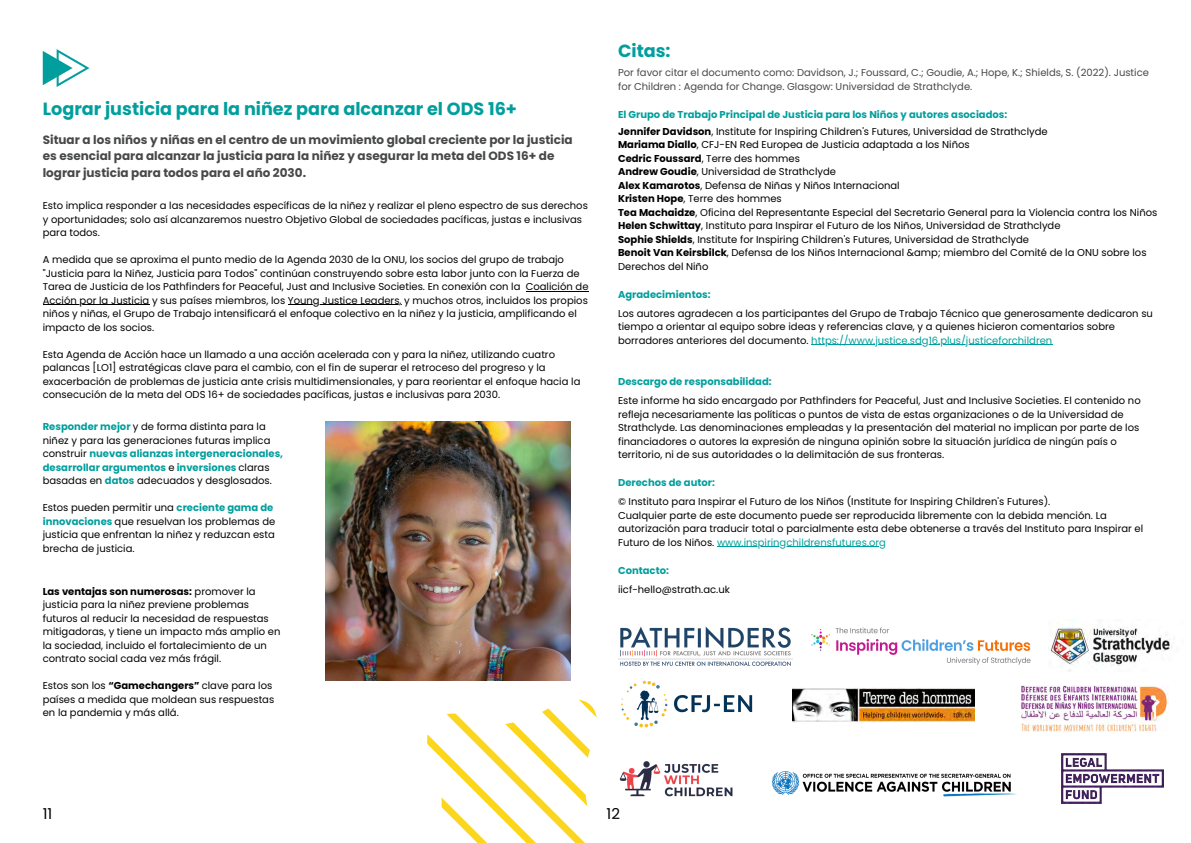
<style>
.page{position:relative;width:1191px;height:843px;background:#fff}
.page>*{position:absolute;margin:0;border:0;box-sizing:border-box;transform-origin:0 0}
.t1{font:700 17.6px "Poppins";color:#009f9d}
.t2{font:15px "Poppins";color:#000}
.t3{font:700 12px/16.5px "Poppins";color:#474849}
.t4{font:10px/13.5px "Poppins";color:#000}
.t5{font:10px/13.5px "Poppins";color:#474849}
.t6{font:700 10px "Poppins";color:#009f9d}
.s1{font-weight:700;color:#009f9d}
.s2{font-weight:700}
.s3{color:#009f9d}
</style>
<div class="page">
<svg style="left:43px;top:49px;width:46px;height:38px"></svg>
<svg style="left:427px;top:699px;width:169px;height:143px"></svg>
<img style="left:325px;top:421px;width:245px;height:259px">
<img style="left:618px;top:626px;width:174px;height:39px">
<img style="left:811px;top:627px;width:218px;height:38px">
<img style="left:1048px;top:623px;width:124px;height:48px">
<hr style="left:525px;top:291px;width:63px;height:1px;background:#000">
<hr style="left:43px;top:304px;width:106px;height:1px;background:#000">
<hr style="left:288px;top:304px;width:113px;height:1px;background:#000">
<hr style="left:811px;top:344px;width:241px;height:1px;background:#009f9d">
<hr style="left:717px;top:546px;width:168px;height:1px;background:#009f9d">
<img style="left:621px;top:680px;width:132px;height:48px">
<img style="left:792px;top:688px;width:182px;height:34px">
<img style="left:1021px;top:685px;width:147px;height:46px">
<img style="left:1061px;top:753px;width:102px;height:49px">
<img style="left:619px;top:761px;width:114px;height:36px">
<img style="left:772px;top:771px;width:245px;height:26px">
<p class="t1" style="left:618px;top:39px;width:54px">Citas:</p>
<h2 class="t1" style="left:43px;top:96px;width:475px">Lograr justicia para la niñez para alcanzar el ODS 16+</h2>
<h1 class="t3" style="left:43px;top:131px;width:531px">Situar a los niños y niñas en el centro de un movimiento global creciente por la justicia es esencial para alcanzar la justicia para la niñez y asegurar la meta del ODS 16+ de lograr justicia para todos para el año 2030.</h1>
<p class="t4" style="left:43px;top:199px;width:546px">Esto implica responder a las necesidades específicas de la niñez y realizar el pleno espectro de sus derechos y oportunidades; solo así alcanzaremos nuestro Objetivo Global de sociedades pacíficas, justas e inclusivas para todos.</p>
<p class="t4" style="left:43px;top:253px;width:547px">A medida que se aproxima el punto medio de la Agenda 2030 de la ONU, los socios del grupo de trabajo "Justicia para la Niñez, Justicia para Todos" continúan construyendo sobre esta labor junto con la Fuerza de<br>Tarea de Justicia de los Pathfinders for Peaceful, Just and Inclusive Societies. En conexión con la Coalición de</p>
<p class="t4" style="left:43px;top:293px;width:546px">Acción por la Justicia y sus países miembros, los Young Justice Leaders, y muchos otros, incluidos los propios niños y niñas, el Grupo de Trabajo intensificará el enfoque colectivo en la niñez y la justicia, amplificando el impacto de los socios.</p>
<p class="t4" style="left:43px;top:347px;width:539px">Esta Agenda de Acción hace un llamado a una acción acelerada con y para la niñez, utilizando cuatro palancas [LO1] estratégicas clave para el cambio, con el fin de superar el retroceso del progreso y la exacerbación de problemas de justicia ante crisis multidimensionales, y para reorientar el enfoque hacia la consecución de la meta del ODS 16+ de sociedades pacíficas, justas e inclusivas para 2030.</p>
<p class="t4" style="left:43px;top:419px;width:242px"><span class="s1">Responder mejor</span> y de forma distinta para la niñez y para las generaciones futuras implica construir <span class="s1">nuevas alianzas intergeneracionales, desarrollar argumentos</span> e <span class="s1">inversiones</span> claras basadas en <span class="s1">datos</span> adecuados y desglosados.</p>
<p class="t4" style="left:43px;top:500px;width:234px">Estos pueden permitir una <span class="s1">creciente gama de innovaciones</span> que resuelvan los problemas de justicia que enfrentan la niñez y reduzcan esta brecha de justicia.</p>
<p class="t4" style="left:43px;top:584px;width:239px"><span class="s2">Las ventajas son numerosas:</span> promover la justicia para la niñez previene problemas futuros al reducir la necesidad de respuestas mitigadoras, y tiene un impacto más amplio en la sociedad, incluido el fortalecimiento de un contrato social cada vez más frágil.</p>
<p class="t4" style="left:43px;top:678px;width:233px">Estos son los <span class="s2">“Gamechangers”</span> clave para los países a medida que moldean sus respuestas en la pandemia y más allá.</p>
<p class="t5" style="left:618px;top:66px;width:532px">Por favor citar el documento como: Davidson, J.; Foussard, C.; Goudie, A.; Hope, K.; Shields, S. (2022). Justice for Children : Agenda for Change. Glasgow: Universidad de Strathclyde.</p>
<h1 class="t6" style="left:618px;top:107px;width:391px">El Grupo de Trabajo Principal de Justicia para los Niños y autores asociados:</h1>
<p class="t4" style="left:618px;top:124px;width:431px"><span class="s2">Jennifer Davidson</span>, Institute for Inspiring Children's Futures, Universidad de Strathclyde</p>
<h3 class="t4" style="left:618px;top:138px;width:353px"><span class="s2">Mariama Diallo</span>, CFJ-EN Red Europea de Justicia adaptada a los Niños</h3>
<p class="t4" style="left:618px;top:151px;width:183px"><span class="s2">Cedric Foussard</span>, Terre des hommes</p>
<p class="t4" style="left:618px;top:165px;width:219px"><span class="s2">Andrew Goudie</span>, Universidad de Strathclyde</p>
<p class="t4" style="left:618px;top:178px;width:283px"><span class="s2">Alex Kamarotos</span>, Defensa de Niñas y Niños Internacional</p>
<p class="t4" style="left:618px;top:192px;width:165px"><span class="s2">Kristen Hope</span>, Terre des hommes</p>
<p class="t4" style="left:618px;top:205px;width:540px"><span class="s2">Tea Machaidze</span>, Oficina del Representante Especial del Secretario General para la Violencia contra los Niños</p>
<p class="t4" style="left:618px;top:219px;width:444px"><span class="s2">Helen Schwittay</span>, Instituto para Inspirar el Futuro de los Niños, Universidad de Strathclyde</p>
<p class="t4" style="left:618px;top:232px;width:412px"><span class="s2">Sophie Shields</span>, Institute for Inspiring Children's Futures, Universidad de Strathclyde</p>
<p class="t4" style="left:618px;top:246px;width:530px"><span class="s2">Benoit Van Keirsbilck</span>, Defensa de los Niños Internacional &amp;amp; miembro del Comité de la ONU sobre los<br>Derechos del Niño</p>
<p class="t6" style="left:618px;top:287px;width:94px">Agradecimientos:</p>
<p class="t4" style="left:618px;top:306px;width:536px">Los autores agradecen a los participantes del Grupo de Trabajo Técnico que generosamente dedicaron su tiempo a orientar al equipo sobre ideas y referencias clave, y a quienes hicieron comentarios sobre borradores anteriores del documento. <span class="s3">https://www.justice.sdg16.plus/justiceforchildren</span></p>
<p class="t6" style="left:618px;top:374px;width:155px">Descargo de responsabilidad:</p>
<h3 class="t4" style="left:618px;top:393px;width:524px">Este informe ha sido encargado por Pathfinders for Peaceful, Just and Inclusive Societies. El contenido no refleja necesariamente las políticas o puntos de vista de estas organizaciones o de la Universidad de Strathclyde. Las denominaciones empleadas y la presentación del material no implican por parte de los financiadores o autores la expresión de ninguna opinión sobre la situación jurídica de ningún país o territorio, ni de sus autoridades o la delimitación de sus fronteras.</h3>
<p class="t6" style="left:618px;top:475px;width:98px">Derechos de autor:</p>
<h3 class="t4" style="left:618px;top:494px;width:434px">© Instituto para Inspirar el Futuro de los Niños (Institute for Inspiring Children's Futures).</h3>
<p class="t4" style="left:618px;top:508px;width:526px">Cualquier parte de este documento puede ser reproducida libremente con la debida mención. La autorización para traducir total o parcialmente esta debe obtenerse a través del Instituto para Inspirar el<br>Futuro de los Niños. <span class="s3">www.inspiringchildrensfutures.org</span></p>
<h3 class="t6" style="left:618px;top:563px;width:52px">Contacto:</h3>
<p class="t4" style="left:618px;top:582px;width:113px">iicf-hello@strath.ac.uk</p>
<p class="t2" style="left:43px;top:803px;width:11px">11</p>
<p class="t2" style="left:606px;top:803px;width:15px">12</p>
</div>
